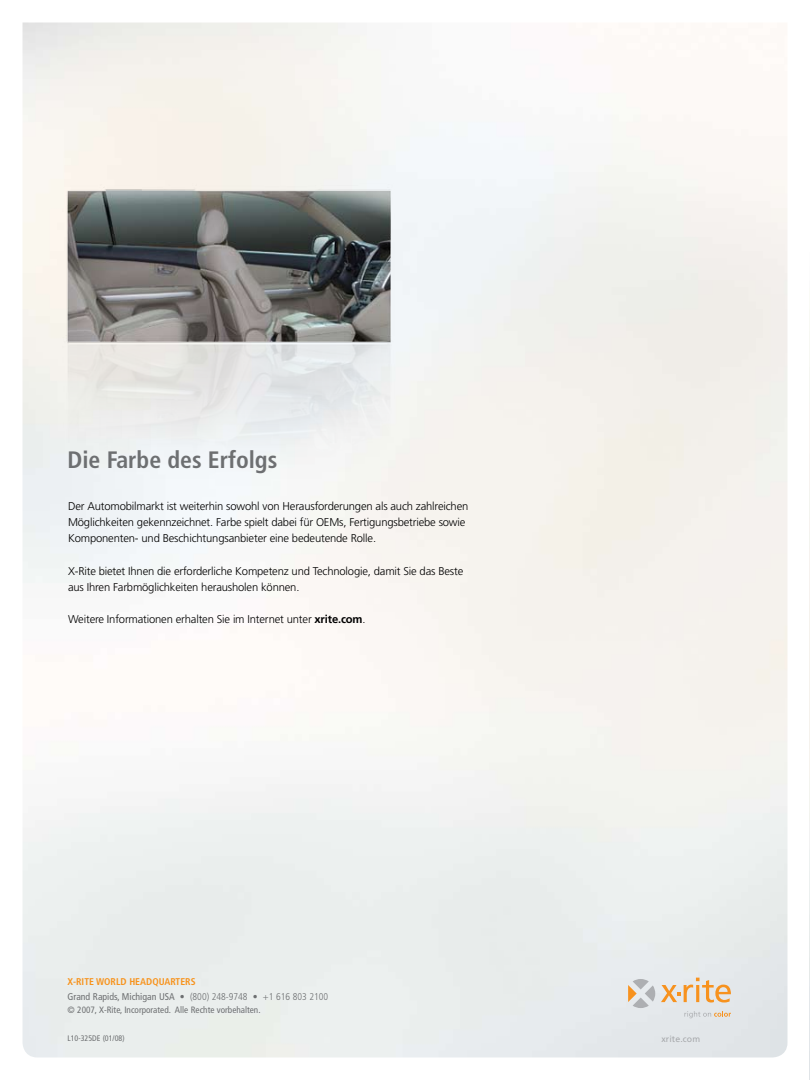
<style>
.page{position:relative;width:810px;height:1080px;background:#fff}
.page>*{position:absolute;margin:0;border:0;box-sizing:border-box;transform-origin:0 0}
.t1{font:700 condensed 23.75px "Frutiger";color:#6d6f71}
.t2{font:300 11.25px/16.2px "Frutiger";letter-spacing:-.015em;color:#000}
.t3{font:condensed 9.75px/15.2px "Frutiger";color:#6d6f71}
.t4{font:condensed 9.12px "Frutiger";color:#6d6f71}
.t5{font:8.75px "Frutiger";letter-spacing:.01em;color:#a7a9ac}
.t6{font:condensed 8px "Frutiger";color:#6d6f71}
.s1{font-weight:700}
.s2{font-weight:700;color:#f7931d}
.s3{font-weight:300}
</style>
<div class="page">
<img style="left:49px;top:170px;width:360px;height:359px">
<img style="left:809px;top:310px;width:1px;height:770px">
<svg style="left:661px;top:978px;width:70px;height:25px;background:#e9cfaf"></svg>
<svg style="left:628px;top:979px;width:27px;height:29px"></svg>
<svg style="left:684px;top:1011px;width:47px;height:7px"></svg>
<h1 class="t1" style="left:68px;top:446px;width:211px">DIE FARBE DES ERFOLGS</h1>
<p class="t2" style="left:68px;top:498px;width:402px">Der Automobilmarkt ist weiterhin sowohl von Herausforderungen als auch zahlreichen<br>Möglichkeiten gekennzeichnet. Farbe spielt dabei für OEMs, Fertigungsbetriebe sowie<br>Komponenten- und Beschichtungsanbieter eine bedeutende Rolle.</p>
<p class="t2" style="left:68px;top:563px;width:397px">X-Rite bietet Ihnen die erforderliche Kompetenz und Technologie, damit Sie das Beste aus Ihren Farbmöglichkeiten herausholen können.</p>
<p class="t2" style="left:68px;top:611px;width:299px">Weitere Informationen erhalten Sie im Internet unter <span class="s1">xrite.com</span>.</p>
<p class="t3" style="left:68px;top:974px;width:262px"><span class="s2">X-RITE WORLD HEADQUARTERS<br></span>Grand Rapids, Michigan USA • <span class="s3">(800) 248-9748</span> • <span class="s3">+1 616 803 2100</span></p>
<p class="t4" style="left:68px;top:1004px;width:195px">© 2007, X-Rite, Incorporated. Alle Rechte vorbehalten.</p>
<p class="t6" style="left:68px;top:1034px;width:59px">L10-325DE (01/08)</p>
<p class="t5" style="left:661px;top:1034px;width:40px">xrite.com</p>
</div>
